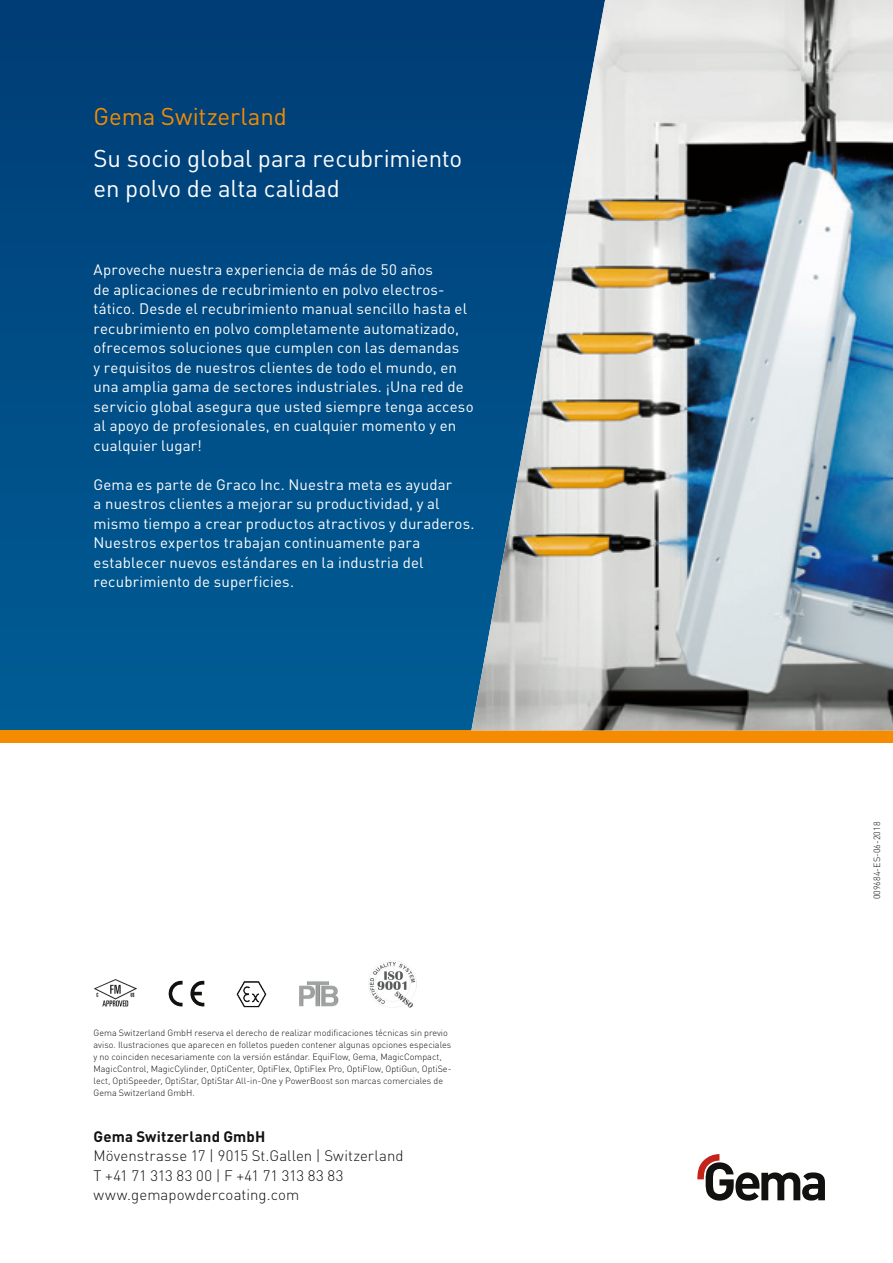
<style>
.page{position:relative;width:893px;height:1263px;background:#fff}
.page>*{position:absolute;margin:0;border:0;box-sizing:border-box;transform-origin:0 0}
.Titel_Weiss_Regular{font:24px/30px "DIN Pro";letter-spacing:-.005em;color:#fff}
.Titel_Orange_Regular{font:24px "DIN Pro";letter-spacing:-.005em;color:#f58b00}
.Text_Weiss_Regular_1{font:15px/19.5px "DIN Pro";letter-spacing:.01em;color:#fff}
.Address_Black_Light{font:300 15px "DIN Pro";letter-spacing:.005em;color:#11110f}
.Address_Black_Bold_1{font:700 15px "DIN Pro";letter-spacing:.01em;color:#11110f}
.Disclaimer_Black_Lig{font:300 9px/12px "DIN Pro";color:#11110f}
</style>
<div class="page">
<div style="left:0;top:0;width:893px;height:737px;background:linear-gradient(to bottom,#003c75,#005d96)"></div>
<div style="left:0;top:730px;width:893px;height:13px;background:#f58b00"></div>
<img style="left:368px;top:960px;width:48px;height:48px">
<img style="left:94px;top:979px;width:42px;height:28px">
<img style="left:168px;top:980px;width:37px;height:27px">
<img style="left:236px;top:981px;width:31px;height:27px">
<img style="left:299px;top:981px;width:40px;height:26px">
<svg style="left:697px;top:1154px;width:128px;height:46px"></svg>
<img style="left:471px;top:0;width:422px;height:730px">
<p class="Titel_Orange_Regular" style="left:94px;top:97px;width:195px">Gema Switzerland</p>
<p class="Titel_Weiss_Regular" style="left:94px;top:141px;width:370px">Su socio global para recubrimiento en polvo de alta calidad</p>
<p class="Text_Weiss_Regular_1" style="left:94px;top:258px;width:382px">Aproveche nuestra experiencia de más de 50 años<br>de aplicaciones de recubrimiento en polvo electros&shy;tático. Desde el recubrimiento manual sencillo hasta el recubrimiento en polvo completamente automatizado, ofrecemos soluciones que cumplen con las demandas<br>y requisitos de nuestros clientes de todo el mundo, en una amplia gama de sectores industriales. ¡Una red de servicio global asegura que usted siempre tenga acceso al apoyo de profesionales, en cualquier momento y en cualquier lugar!</p>
<p class="Text_Weiss_Regular_1" style="left:94px;top:473px;width:382px">Gema es parte de Graco Inc. Nuestra meta es ayudar<br>a nuestros clientes a mejorar su productividad, y al mismo tiempo a crear productos atractivos y duraderos.<br>Nuestros expertos trabajan continuamente para establecer nuevos estándares en la industria del recubrimiento de superficies.</p>
<p class="Disclaimer_Black_Lig" style="left:94px;top:1025px;width:359px">Gema Switzerland GmbH reserva el derecho de realizar modificaciones técnicas sin previo aviso. Ilustraciones que aparecen en folletos pueden contener algunas opciones especiales y no coinciden necesariamente con la versión estándar. EquiFlow, Gema, MagicCompact, MagicControl, MagicCylinder, OptiCenter, OptiFlex, OptiFlex Pro, OptiFlow, OptiGun, OptiSe&shy;lect, OptiSpeeder, OptiStar, OptiStar All-in-One y PowerBoost son marcas comerciales de Gema Switzerland GmbH.</p>
<p class="Address_Black_Bold_1" style="left:94px;top:1124px;width:173px">Gema Switzerland GmbH</p>
<p class="Address_Black_Light" style="left:94px;top:1144px;width:312px">Mövenstrasse 17 | 9015 St.Gallen | Switzerland</p>
<p class="Address_Black_Light" style="left:94px;top:1164px;width:252px">T +41 71 313 83 00 | F +41 71 313 83 83</p>
<p class="Address_Black_Light" style="left:94px;top:1183px;width:207px">www.gemapowdercoating.com</p>
<p class="Disclaimer_Black_Lig" style="left:870px;top:899px;width:79px;rotate:-90deg">009684-ES-06-2018</p>
</div>
